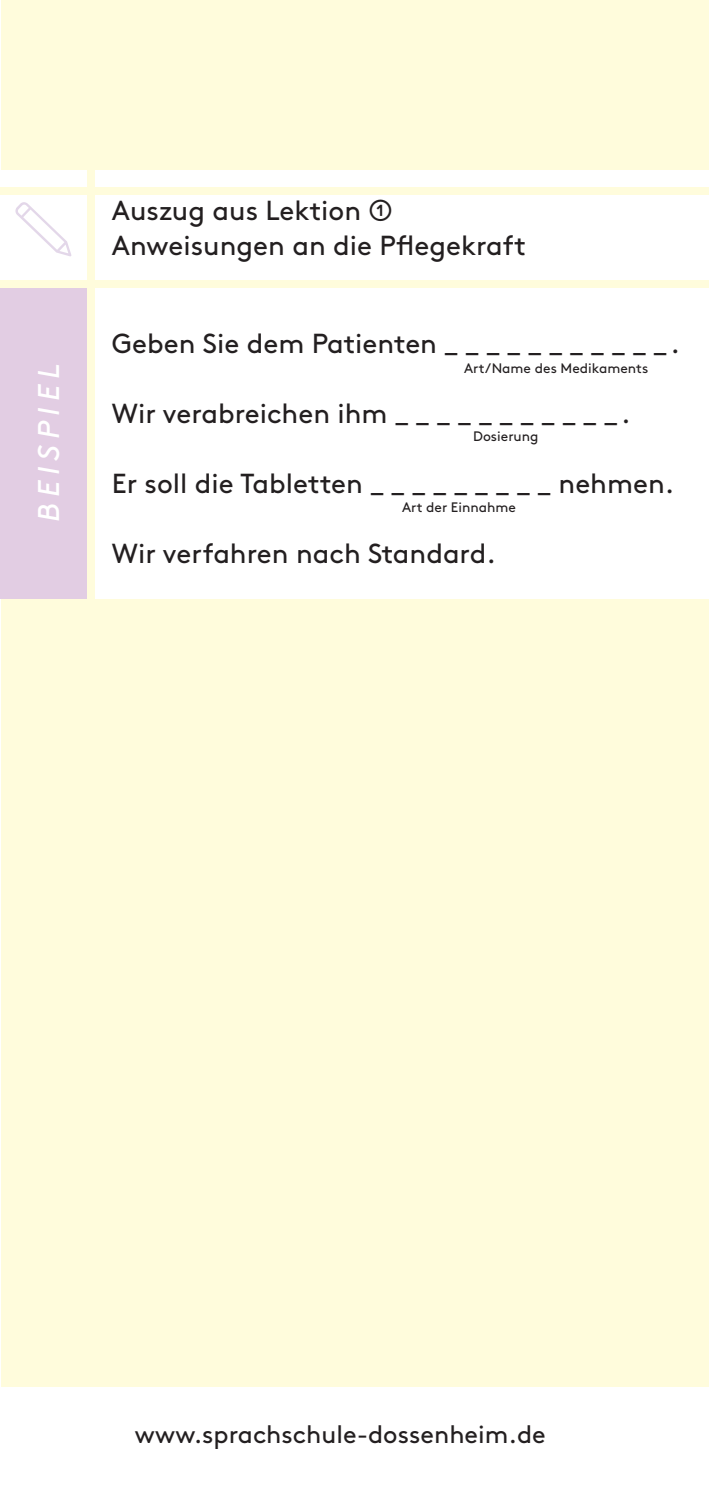
<style>
.page{position:relative;width:709px;height:1489px;background:#fff}
.page>*{position:absolute;margin:0;border:0;box-sizing:border-box;transform-origin:0 0}
.t1{font:italic 30px "Brown Pro";letter-spacing:.2em;color:#fff}
.t2{font:27.5px/35px "Brown Pro";color:#231f20}
.t3{font:25px "Brown Pro";color:#231f20}
.t4{font:13.75px "Brown Pro";color:#231f20}
.s1{font-family:"Muto"}
</style>
<div class="page">
<div style="left:1px;top:0;width:708px;height:1488px;background:#fffcdc"></div>
<div style="left:1px;top:171px;width:708px;height:428px;background:#fff"></div>
<div style="left:0;top:1386px;width:709px;height:102px;background:#fff"></div>
<svg style="left:15px;top:202px;width:56px;height:54px"></svg>
<div style="left:0;top:288px;width:87px;height:311px;background:#e2cde3"></div>
<div style="left:87px;top:0;width:7px;height:654px;background:#fffcdc"></div>
<div style="left:0;top:187px;width:709px;height:7px;background:#fffcdc"></div>
<div style="left:0;top:280px;width:709px;height:8px;background:#fffcdc"></div>
<p class="t1" style="left:26px;top:522px;width:160px;rotate:-90deg">BEISPIEL</p>
<p class="t2" style="left:112px;top:191px;width:415px">Auszug aus Lektion <span class="s1">①<br></span>Anweisungen an die Pflegekraft</p>
<p class="t2" style="left:112px;top:323px;width:569px">Geben Sie dem Patienten _ _ _ _ _ _ _ _ _ _ _ .</p>
<p class="t4" style="left:464px;top:357px;width:186px">Art/Name des Medikaments</p>
<p class="t2" style="left:112px;top:393px;width:520px">Wir verabreichen ihm _ _ _ _ _ _ _ _ _ _ _ .</p>
<p class="t4" style="left:473px;top:425px;width:67px">Dosierung</p>
<p class="t2" style="left:112px;top:463px;width:563px">Er soll die Tabletten _ _ _ _ _ _ _ _ _ nehmen.</p>
<p class="t4" style="left:402px;top:497px;width:115px">Art der Einnahme</p>
<p class="t2" style="left:112px;top:533px;width:385px">Wir verfahren nach Standard.</p>
<p class="t3" style="left:135px;top:1414px;width:412px">www.sprachschule-dossenheim.de</p>
</div>
